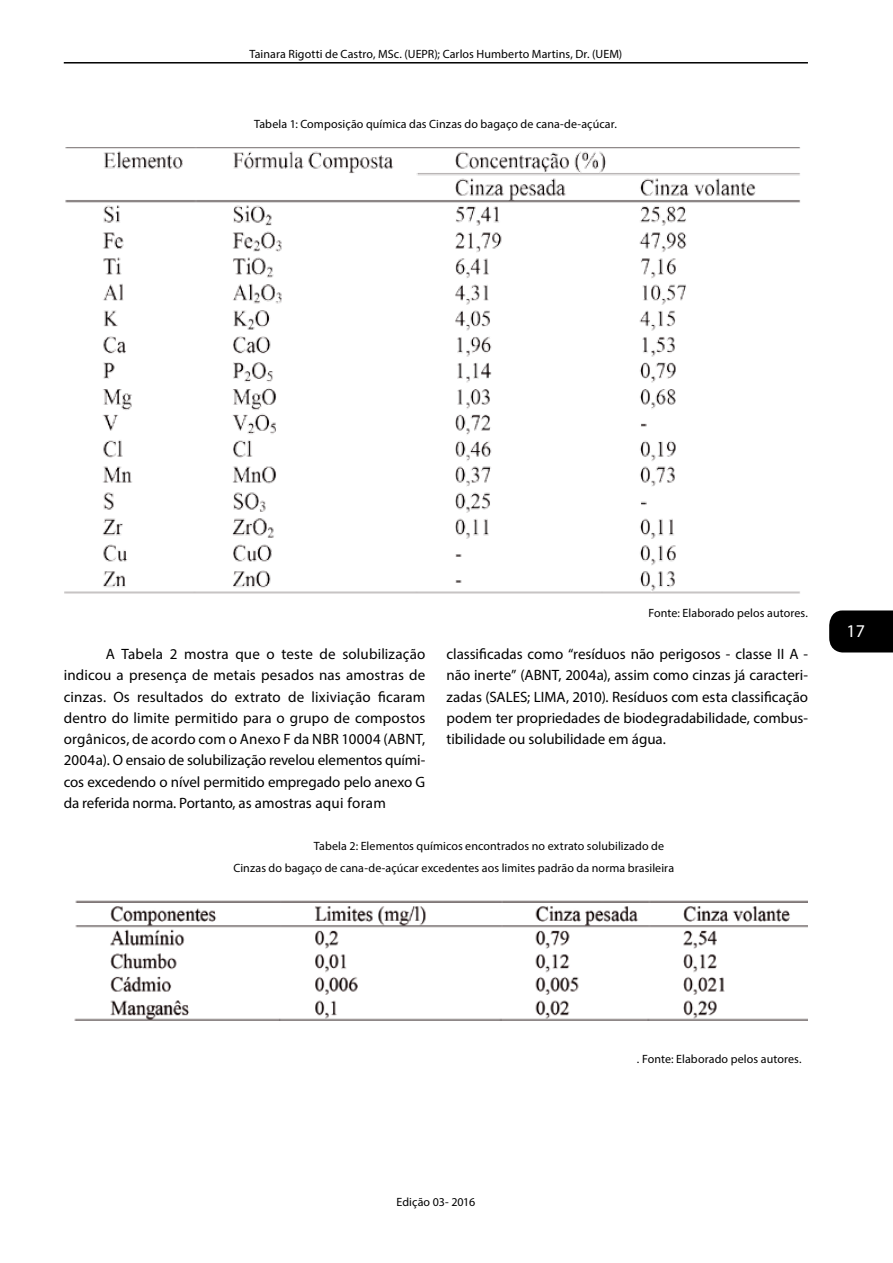
<style>
.page{position:relative;width:893px;height:1263px;background:#fff}
.page>*{position:absolute;margin:0;border:0;box-sizing:border-box;transform-origin:0 0}
.t1{font:18px "Myriad Pro";color:#fff}
.t2{font:15px/21.3px "Myriad Pro";color:#000;text-align:justify}
.t3{font:12px/21.3px "Myriad Pro";letter-spacing:.005em;color:#000}
</style>
<div class="page">
<div style="left:829px;top:610px;width:64px;height:42px;background:#000"></div>
<hr style="left:64px;top:62px;width:744px;height:2px;background:#000">
<img style="left:65px;top:148px;width:735px;height:446px">
<img style="left:74px;top:900px;width:734px;height:121px">
<p class="t3" style="left:249px;top:43px;width:374px">Tainara Rigotti de Castro, MSc. (UEPR); Carlos Humberto Martins, Dr. (UEM)</p>
<p class="t3" style="left:254px;top:113px;width:364px">Tabela 1: Composição química das Cinzas do bagaço de cana-de-açúcar.</p>
<p class="t2" style="left:64px;top:643px;width:363px;text-indent:42px">A Tabela 2 mostra que o teste de solubilização indicou a presença de metais pesados nas amostras de cinzas. Os resultados do extrato de lixiviação ficaram dentro do limite permitido para o grupo de compostos orgânicos, de acordo com o Anexo F da NBR 10004 (ABNT, 2004a). O ensaio de solubilização revelou elementos quími&shy;cos excedendo o nível permitido empregado pelo anexo G da referida norma. Portanto, as amostras aqui foram</p>
<p class="t3" style="left:648px;top:602px;width:161px">Fonte: Elaborado pelos autores.</p>
<p class="t2" style="left:447px;top:643px;width:363px">classificadas como “resíduos não perigosos - classe II A - não inerte” (ABNT, 2004a), assim como cinzas já caracteri&shy;zadas (SALES; LIMA, 2010). Resíduos com esta classificação podem ter propriedades de biodegradabilidade, combus&shy;tibilidade ou solubilidade em água.</p>
<p class="t3" style="left:233px;top:836px;width:442px;text-indent:81px">Tabela 2: Elementos químicos encontrados no extrato solubilizado de<br>Cinzas do bagaço de cana-de-açúcar excedentes aos limites padrão da norma brasileira</p>
<p class="t1" style="left:847px;top:620px;width:20px">17</p>
<p class="t3" style="left:397px;top:1191px;width:80px">Edição 03- 2016</p>
<p class="t3" style="left:637px;top:1048px;width:166px">. Fonte: Elaborado pelos autores.</p>
</div>
